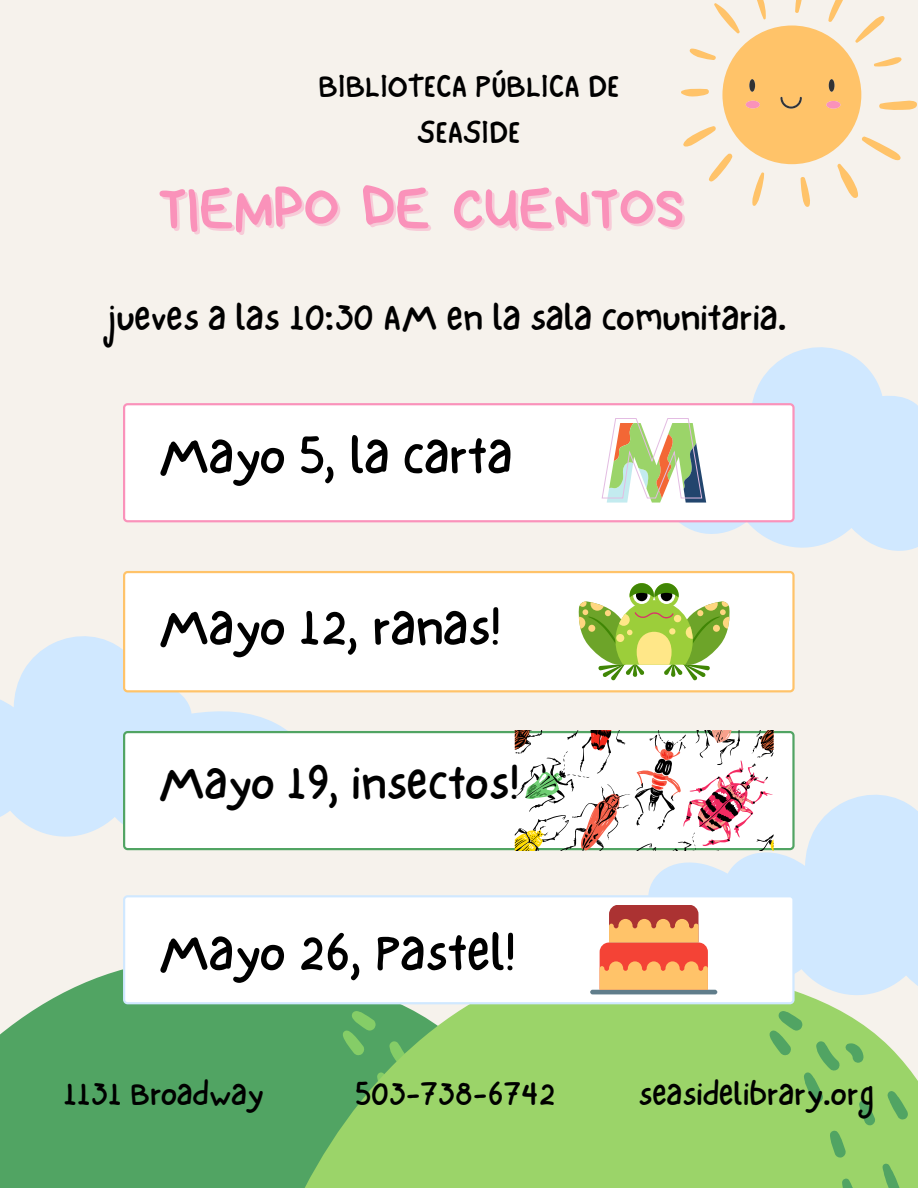
<style>
.page{position:relative;width:918px;height:1188px;background:#f6f2ec}
.page>*{position:absolute;margin:0;border:0;box-sizing:border-box;transform-origin:0 0}
.t1{font:58.65px "Bryndan Write";color:#fa92ba}
.t2{font:52.8px "NF One Little Font Regular";color:#000}
.t3{font:48.3px "NF One Little Font Regular";color:#000}
.t4{font:37.65px "NF One Little Font Regular";color:#000}
.t5{font:33.15px "NF One Little Font Regular";color:#000}
.t6{font:33px/46.2px "NF One Little Font Regular";color:#000;text-align:center}
</style>
<div class="page">
<svg style="left:681px;top:0;width:236px;height:207px"></svg>
<svg style="left:0;top:969px;width:216px;height:219px;background:#5daa6d"></svg>
<svg style="left:216px;top:1000px;width:625px;height:188px;background:#88c768"></svg>
<svg style="left:769px;top:1011px;width:149px;height:177px;background:#9bd173"></svg>
<svg style="left:591px;top:347px;width:327px;height:204px;fill:#d0e8ff"></svg>
<div style="left:123px;top:403px;width:672px;height:119px;background:#fff"></div>
<svg style="left:0;top:636px;width:312px;height:201px;fill:#d0e8ff"></svg>
<svg style="left:645px;top:794px;width:273px;height:206px;fill:#d0e8ff"></svg>
<div style="left:123px;top:731px;width:672px;height:119px;background:#fff"></div>
<div style="left:123px;top:895px;width:672px;height:109px;background:#fff"></div>
<div style="left:123px;top:571px;width:672px;height:121px;background:#fff"></div>
<svg style="left:602px;top:418px;width:104px;height:85px;background:#c8d0b1"></svg>
<svg style="left:578px;top:583px;width:152px;height:98px;background:#bcd287"></svg>
<svg style="left:515px;top:731px;width:259px;height:119px;background:#dccfca"></svg>
<hr style="left:590px;top:990px;width:127px;height:4px;background:#607d8b;border-radius:2px">
<svg style="left:600px;top:905px;width:108px;height:85px;background:#ed8d5f"></svg>
<p class="t6" style="left:318px;top:63px;width:302px">BIBLIOTECA PÚBLICA DE<br>SEASIDE</p>
<p class="t1" style="left:158px;top:179px;width:528px">TIEMPO DE CUENTOS</p>
<p class="t4" style="left:104px;top:295px;width:685px">jueves a las 10:30 AM en la sala comunitaria.</p>
<p class="t2" style="left:158px;top:424px;width:355px">Mayo 5, la carta</p>
<p class="t2" style="left:158px;top:596px;width:345px">Mayo 12, ranas!</p>
<p class="t3" style="left:158px;top:754px;width:363px">Mayo 19, insectos!</p>
<p class="t2" style="left:158px;top:921px;width:359px">Mayo 26, Pastel!</p>
<p class="t5" style="left:63px;top:1074px;width:202px">1131 Broadway</p>
<p class="t5" style="left:355px;top:1074px;width:202px">503-738-6742</p>
<p class="t5" style="left:638px;top:1074px;width:238px">seasidelibrary.org</p>
</div>
